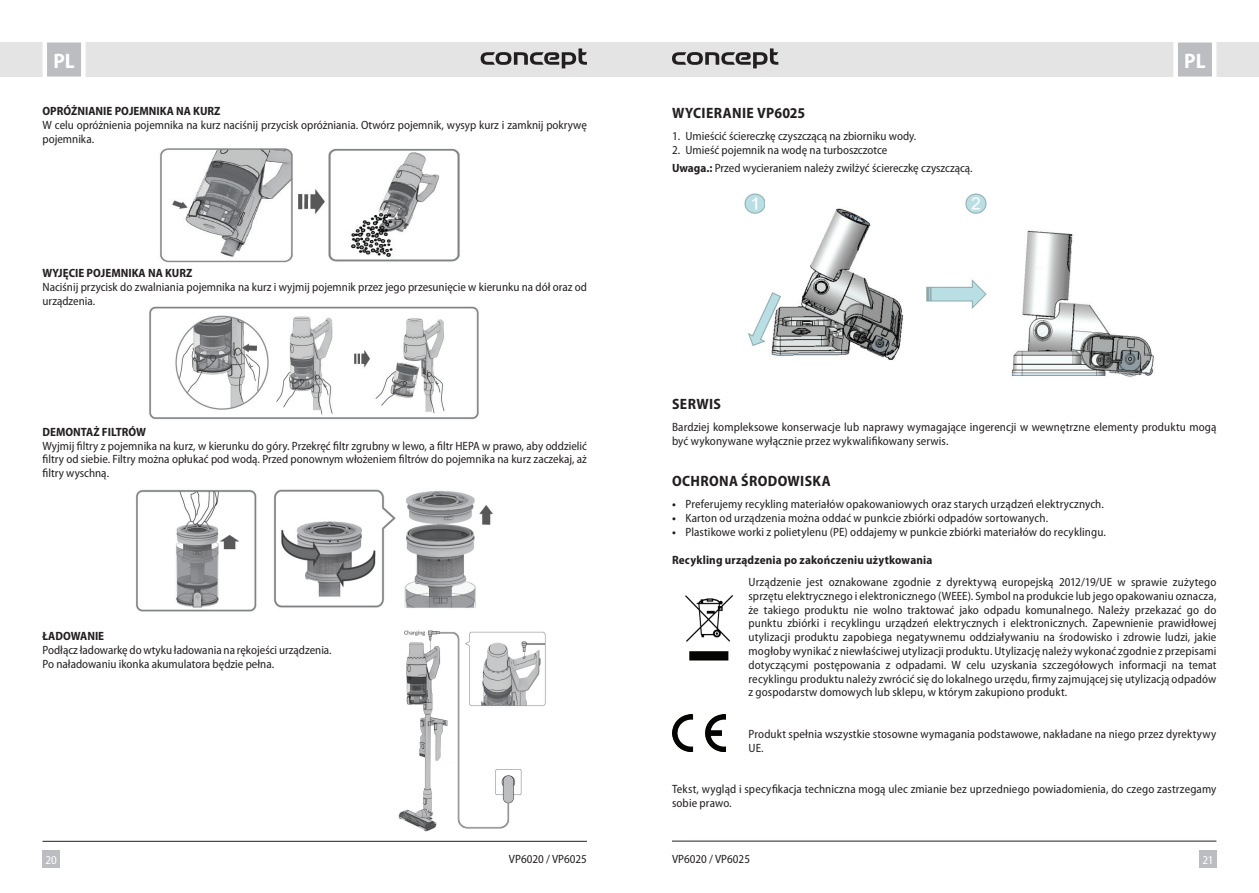
<style>
.page{position:relative;width:1259px;height:893px;background:#fff}
.page>*{position:absolute;margin:0;border:0;box-sizing:border-box;transform-origin:0 0}
.t1{font:700 semi-condensed 21px "Myriad Pro";color:#fff}
.t2{font:700 semi-condensed 15px "Myriad Pro";letter-spacing:.02em;color:#231f20}
.t3{font:semi-condensed 12px/13.8px "Myriad Pro";letter-spacing:.005em;color:#231f20}
.t4{font:700 semi-condensed 12px "Myriad Pro";color:#231f20}
.t5{font:semi-condensed 12px "Myriad Pro";color:#fff}
.s1{font-weight:700}
</style>
<div class="page">
<div style="left:629px;top:43px;width:630px;height:34px;background:#e4e4e4"></div>
<div style="left:0;top:43px;width:629px;height:34px;background:#e4e4e4"></div>
<div style="left:43px;top:850px;width:17px;height:17px;background:#bcbdc0"></div>
<div style="left:1199px;top:850px;width:17px;height:17px;background:#bcbdc0"></div>
<svg style="left:1171px;top:42px;width:47px;height:35px;background:#cdced0"></svg>
<svg style="left:40px;top:42px;width:48px;height:35px;background:#ceced0"></svg>
<hr style="left:672px;top:841px;width:544px;height:1px;background:#231f20">
<hr style="left:43px;top:841px;width:544px;height:1px;background:#231f20">
<svg style="left:480px;top:48px;width:107px;height:20px"></svg>
<svg style="left:672px;top:48px;width:106px;height:20px"></svg>
<img style="left:160px;top:148px;width:300px;height:115px">
<img style="left:149px;top:306px;width:330px;height:114px">
<img style="left:136px;top:489px;width:357px;height:123px">
<img style="left:398px;top:630px;width:148px;height:202px">
<img style="left:685px;top:595px;width:48px;height:66px">
<img style="left:672px;top:714px;width:53px;height:37px">
<img style="left:744px;top:193px;width:410px;height:184px">
<h1 class="t1" style="left:53px;top:50px;width:23px">PL</h1>
<h1 class="t1" style="left:1184px;top:50px;width:23px">PL</h1>
<p class="t4" style="left:43px;top:105px;width:179px">OPRÓŻNIANIE POJEMNIKA NA KURZ</p>
<p class="t3" style="left:43px;top:118px;width:546px">W celu opróżnienia pojemnika na kurz naciśnij przycisk opróżniania. Otwórz pojemnik, wysyp kurz i zamknij pokrywę pojemnika.</p>
<p class="t4" style="left:43px;top:266px;width:151px">WYJĘCIE POJEMNIKA NA KURZ</p>
<p class="t3" style="left:43px;top:280px;width:546px">Naciśnij przycisk do zwalniania pojemnika na kurz i wyjmij pojemnik przez jego przesunięcie w kierunku na dół oraz od urządzenia.</p>
<p class="t4" style="left:43px;top:425px;width:105px">DEMONTAŻ FILTRÓW</p>
<p class="t3" style="left:43px;top:439px;width:546px;text-align:justify">Wyjmij filtry z pojemnika na kurz, w kierunku do góry. Przekręć filtr zgrubny w lewo, a filtr HEPA w prawo, aby oddzielić filtry od siebie. Filtry można opłukać pod wodą. Przed ponownym włożeniem filtrów do pojemnika na kurz zaczekaj, aż filtry wyschną.</p>
<p class="t4" style="left:43px;top:629px;width:63px">ŁADOWANIE</p>
<p class="t3" style="left:43px;top:643px;width:291px">Podłącz ładowarkę do wtyku ładowania na rękojeści urządzenia.<br>Po naładowaniu ikonka akumulatora będzie pełna.</p>
<p class="t2" style="left:672px;top:104px;width:135px">WYCIERANIE VP6025</p>
<p class="t3" style="left:672px;top:129px;width:246px">1. Umieścić ściereczkę czyszczącą na zbiorniku wody.</p>
<p class="t3" style="left:672px;top:141px;width:302px;line-height:18px">2. Umieść pojemnik na wodę na turboszczotce<br><span class="s1">Uwaga.:</span> Przed wycieraniem należy zwilżyć ściereczkę czyszczącą.</p>
<p class="t2" style="left:672px;top:395px;width:50px">SERWIS</p>
<p class="t3" style="left:672px;top:420px;width:546px">Bardziej kompleksowe konserwacje lub naprawy wymagające ingerencji w wewnętrzne elementy produktu mogą być wykonywane wyłącznie przez wykwalifikowany serwis.</p>
<p class="t2" style="left:672px;top:473px;width:160px">OCHRONA ŚRODOWISKA</p>
<p class="t3" style="left:672px;top:498px;width:433px"><span class="s1">•</span> Preferujemy recykling materiałów opakowaniowych oraz starych urządzeń elektrycznych.</p>
<p class="t3" style="left:672px;top:511px;width:377px"><span class="s1">•</span> Karton od urządzenia można oddać w punkcie zbiórki odpadów sortowanych.</p>
<p class="t3" style="left:672px;top:525px;width:435px"><span class="s1">•</span> Plastikowe worki z polietylenu (PE) oddajemy w punkcie zbiórki materiałów do recyklingu.</p>
<p class="t4" style="left:672px;top:553px;width:262px">Recykling urządzenia po zakończeniu użytkowania</p>
<p class="t3" style="left:748px;top:575px;width:469px;text-align:justify">Urządzenie jest oznakowane zgodnie z dyrektywą europejską 2012/19/UE w sprawie zużytego sprzętu elektrycznego i elektronicznego (WEEE). Symbol na produkcie lub jego opakowaniu oznacza, że takiego produktu nie wolno traktować jako odpadu komunalnego. Należy przekazać go do punktu zbiórki i recyklingu urządzeń elektrycznych i elektronicznych. Zapewnienie prawidłowej utylizacji produktu zapobiega negatywnemu oddziaływaniu na środowisko i zdrowie ludzi, jakie mogłoby wynikać z niewłaściwej utylizacji produktu. Utylizację należy wykonać zgodnie z przepisami dotyczącymi postępowania z odpadami. W celu uzyskania szczegółowych informacji na temat recyklingu produktu należy zwrócić się do lokalnego urzędu, firmy zajmującej się utylizacją odpadów z gospodarstw domowych lub sklepu, w którym zakupiono produkt.</p>
<p class="t3" style="left:748px;top:727px;width:469px">Produkt spełnia wszystkie stosowne wymagania podstawowe, nakładane na niego przez dyrektywy<br>UE.</p>
<p class="t3" style="left:672px;top:782px;width:546px">Tekst, wygląd i specyfikacja techniczna mogą ulec zmianie bez uprzedniego powiadomienia, do czego zastrzegamy sobie prawo.</p>
<p class="t3" style="left:509px;top:852px;width:79px">VP6020 / VP6025</p>
<p class="t3" style="left:672px;top:852px;width:79px">VP6020 / VP6025</p>
<p class="t5" style="left:45px;top:853px;width:13px">20</p>
<p class="t5" style="left:1202px;top:853px;width:13px">21</p>
</div>
